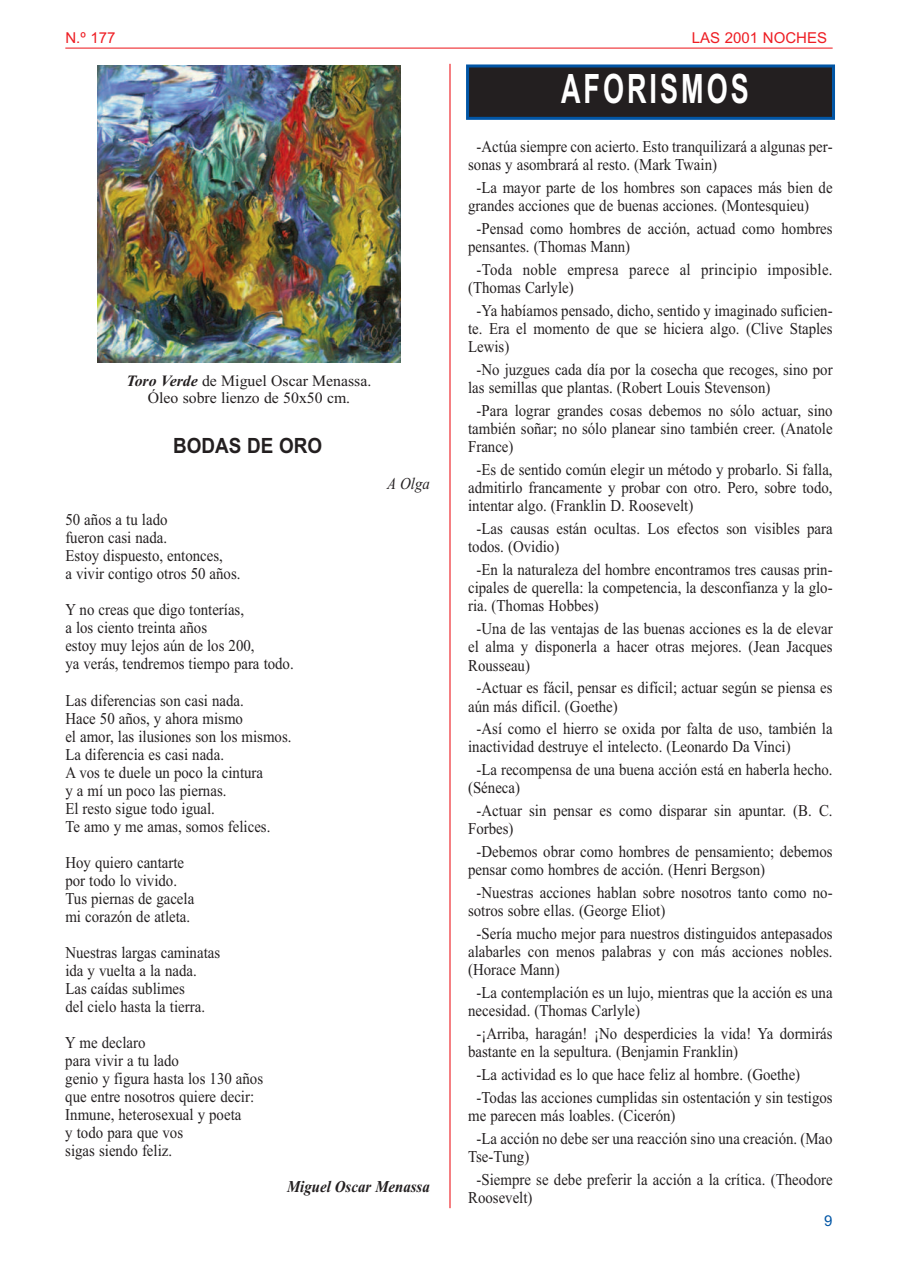
<style>
.page{position:relative;width:898px;height:1272px;background:#fff}
.page>*{position:absolute;margin:0;border:0;box-sizing:border-box;transform-origin:0 0}
.t1{font:700 40.5px "Arial";letter-spacing:.11em;color:#fff;scale:.67 1}
.t2{font:700 21px "Arial";color:#231f20;scale:.9 1}
.t3{font:16.5px/18px "Times New Roman";color:#231f20;scale:.9 1}
.t4{font:16.5px/18.1px "Times New Roman";letter-spacing:.02em;color:#231f20;scale:.9 1}
.t5{font:italic 700 16.5px "Times New Roman";color:#231f20;scale:.9 1}
.t6{font:italic 16.5px "Times New Roman";color:#231f20;scale:.9 1}
.t7{font:15.75px/17px "Times New Roman";color:#231f20;text-align:center}
.t8{font:15px "Arial";color:#ee1d23}
.t9{font:15px "Arial";color:#0155a5}
.s1{font-weight:700;font-style:italic}
</style>
<div class="page">
<hr style="left:65px;top:48px;width:767px;height:1px;background:#ee1d23">
<hr style="left:449px;top:64px;width:1px;height:1144px;background:#ee1d23">
<div style="left:469px;top:67px;width:362px;height:50px;background:#231f20"></div>
<div style="left:466px;top:64px;width:368px;height:56px;border:3px solid #0155a5"></div>
<img style="left:98px;top:65px;width:302px;height:297px">
<p class="t8" style="left:65px;top:29px;width:52px">N.º 177</p>
<p class="t8" style="left:691px;top:29px;width:137px">LAS 2001 NOCHES</p>
<p class="t7" style="left:126px;top:372px;width:246px"><span class="s1">Toro Verde</span> de Miguel Oscar Menassa.<br>Óleo sobre lienzo de 50x50 cm.</p>
<p class="t2" style="left:173px;top:434px;width:167px">BODAS DE ORO</p>
<p class="t6" style="left:387px;top:474px;width:49px">A Olga</p>
<p class="t3" style="left:65px;top:510px;width:196px">50 años a tu lado<br>fueron casi nada.<br>Estoy dispuesto, entonces,<br>a vivir contigo otros 50 años.</p>
<p class="t3" style="left:65px;top:600px;width:255px">Y no creas que digo tonterías,<br>a los ciento treinta años<br>estoy muy lejos aún de los 200,<br>ya verás, tendremos tiempo para todo.</p>
<p class="t3" style="left:65px;top:690px;width:253px">Las diferencias son casi nada.<br>Hace 50 años, y ahora mismo<br>el amor, las ilusiones son los mismos.<br>La diferencia es casi nada.<br>A vos te duele un poco la cintura<br>y a mí un poco las piernas.<br>El resto sigue todo igual.<br>Te amo y me amas, somos felices.</p>
<p class="t3" style="left:65px;top:852px;width:145px">Hoy quiero cantarte por todo lo vivido.<br>Tus piernas de gacela mi corazón de atleta.</p>
<p class="t3" style="left:65px;top:942px;width:173px">Nuestras largas caminatas ida y vuelta a la nada.<br>Las caídas sublimes<br>del cielo hasta la tierra.</p>
<p class="t3" style="left:65px;top:1032px;width:221px">Y me declaro<br>para vivir a tu lado<br>genio y figura hasta los 130 años que entre nosotros quiere decir:<br>Inmune, heterosexual y poeta<br>y todo para que vos<br>sigas siendo feliz.</p>
<p class="t5" style="left:287px;top:1176px;width:160px">Miguel Oscar Menassa</p>
<h1 class="t1" style="left:561px;top:65px;width:281px">AFORISMOS</h1>
<p class="t3" style="left:468px;top:137px;width:406px;text-indent:9px">-Actúa siempre con acierto. Esto tranquilizará a algunas per&shy;sonas y asombrará al resto. (Mark Twain)</p>
<p class="t3" style="left:468px;top:178px;width:406px;text-indent:9px">-La mayor parte de los hombres son capaces más bien de grandes acciones que de buenas acciones. (Montesquieu)</p>
<p class="t3" style="left:468px;top:219px;width:406px;text-indent:9px">-Pensad como hombres de acción, actuad como hombres pensantes. (Thomas Mann)</p>
<p class="t4" style="left:468px;top:260px;width:406px;text-indent:9px">-Toda noble empresa parece al principio imposible. (Thomas Carlyle)</p>
<p class="t3" style="left:468px;top:301px;width:406px;text-align:justify;text-indent:9px">-Ya habíamos pensado, dicho, sentido y imaginado suficien&shy;te. Era el momento de que se hiciera algo. (Clive Staples Lewis)</p>
<p class="t3" style="left:468px;top:360px;width:406px;text-indent:9px">-No juzgues cada día por la cosecha que recoges, sino por las semillas que plantas. (Robert Louis Stevenson)</p>
<p class="t3" style="left:468px;top:401px;width:406px;text-align:justify;text-indent:9px">-Para lograr grandes cosas debemos no sólo actuar, sino también soñar; no sólo planear sino también creer. (Anatole France)</p>
<p class="t3" style="left:468px;top:460px;width:406px;text-align:justify;text-indent:9px">-Es de sentido común elegir un método y probarlo. Si falla, admitirlo francamente y probar con otro. Pero, sobre todo, intentar algo. (Franklin D. Roosevelt)</p>
<p class="t3" style="left:468px;top:519px;width:406px;text-indent:9px">-Las causas están ocultas. Los efectos son visibles para todos. (Ovidio)</p>
<p class="t3" style="left:468px;top:560px;width:406px;text-align:justify;text-indent:9px">-En la naturaleza del hombre encontramos tres causas prin&shy;cipales de querella: la competencia, la desconfianza y la glo&shy;ria. (Thomas Hobbes)</p>
<p class="t3" style="left:468px;top:619px;width:406px;text-align:justify;text-indent:9px">-Una de las ventajas de las buenas acciones es la de elevar el alma y disponerla a hacer otras mejores. (Jean Jacques Rousseau)</p>
<p class="t3" style="left:468px;top:678px;width:406px;text-indent:9px">-Actuar es fácil, pensar es difícil; actuar según se piensa es aún más difícil. (Goethe)</p>
<p class="t3" style="left:468px;top:719px;width:406px;text-indent:9px">-Así como el hierro se oxida por falta de uso, también la inactividad destruye el intelecto. (Leonardo Da Vinci)</p>
<p class="t3" style="left:468px;top:760px;width:406px;text-indent:9px">-La recompensa de una buena acción está en haberla hecho. (Séneca)</p>
<p class="t3" style="left:468px;top:801px;width:406px;text-indent:9px">-Actuar sin pensar es como disparar sin apuntar. (B. C.<br>Forbes)</p>
<p class="t3" style="left:468px;top:842px;width:406px;text-indent:9px">-Debemos obrar como hombres de pensamiento; debemos pensar como hombres de acción. (Henri Bergson)</p>
<p class="t3" style="left:468px;top:883px;width:406px;text-indent:9px">-Nuestras acciones hablan sobre nosotros tanto como no&shy;sotros sobre ellas. (George Eliot)</p>
<p class="t3" style="left:468px;top:924px;width:406px;text-align:justify;text-indent:9px">-Sería mucho mejor para nuestros distinguidos antepasados alabarles con menos palabras y con más acciones nobles. (Horace Mann)</p>
<p class="t3" style="left:468px;top:983px;width:406px;text-indent:9px">-La contemplación es un lujo, mientras que la acción es una necesidad. (Thomas Carlyle)</p>
<p class="t3" style="left:468px;top:1024px;width:406px;text-indent:9px">-¡Arriba, haragán! ¡No desperdicies la vida! Ya dormirás bastante en la sepultura. (Benjamin Franklin)</p>
<p class="t3" style="left:476px;top:1063px;width:397px;line-height:22.8px">-La actividad es lo que hace feliz al hombre. (Goethe) -Todas las acciones cumplidas sin ostentación y sin testigos</p>
<p class="t3" style="left:476px;top:1104px;width:397px;line-height:22.8px;text-indent:-9px">me parecen más loables. (Cicerón)<br>-La acción no debe ser una reacción sino una creación. (Mao</p>
<p class="t3" style="left:476px;top:1144px;width:397px;line-height:22.8px;text-indent:-9px">Tse-Tung)<br>-Siempre se debe preferir la acción a la crítica. (Theodore</p>
<p class="t3" style="left:468px;top:1188px;width:73px">Roosevelt)</p>
<p class="t9" style="left:824px;top:1212px;width:10px">9</p>
</div>
